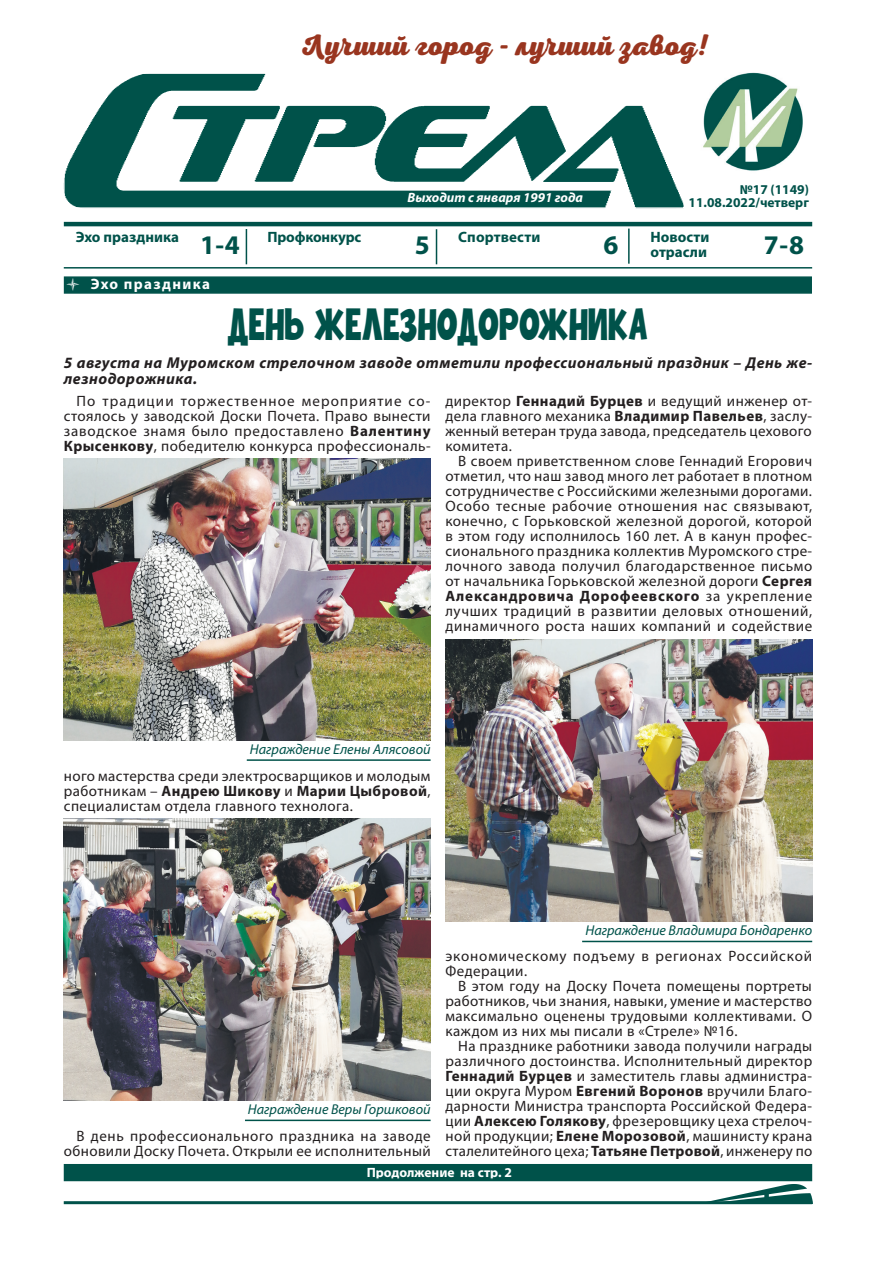
<style>
.page{position:relative;width:893px;height:1263px;background:#fff}
.page>*{position:absolute;margin:0;border:0;box-sizing:border-box;transform-origin:0 0}
.t1{font:45px "Retronome";color:#00524a;scale:.8 1}
.t2{font:800 30px "Nexa Script";color:#99351f;scale:.93 1}
.t3{font:700 27px "Myriad Pro";color:#00524a}
.t4{font:italic 700 15.75px/15.8px "Myriad Pro";letter-spacing:.03em;color:#231f20}
.t5{font:15px/15px "Myriad Pro";letter-spacing:.03em;color:#231f20;text-align:justify}
.t6{font:700 15px/15px "Myriad Pro";color:#00524a;text-align:right}
.t7{font:15px/15px "Myriad Pro";letter-spacing:.055em;color:#231f20}
.t8{font:700 15px "Myriad Pro";letter-spacing:.09em;color:#fff}
.t9{font:italic 14.25px "Myriad Pro";color:#00524a}
.t10{font:700 13.5px/13.5px "Myriad Pro";color:#00524a;text-align:right}
.t11{font:italic 700 13.5px "Myriad Pro";color:#fff}
.t12{font:700 13.5px "Myriad Pro";color:#fff}
.s1{font-size:27px}
.s2{font-weight:700}
</style>
<div class="page">
<div style="left:724px;top:221px;width:89px;height:29px;background:#fff;border:2px solid #fff"></div>
<hr style="left:64px;top:1201px;width:748px;height:3px;background:#00524a">
<img style="left:703px;top:72px;width:100px;height:99px">
<img style="left:66px;top:75px;width:616px;height:131px">
<div style="left:63px;top:72px;width:622px;height:137px;border:2px solid #fff"></div>
<img style="left:698px;top:1184px;width:114px;height:18px">
<hr style="left:64px;top:222px;width:748px;height:4px;background:#00524a">
<hr style="left:64px;top:267px;width:748px;height:2px;background:#00524a">
<hr style="left:246px;top:229px;width:1px;height:35px;background:#00524a">
<hr style="left:436px;top:229px;width:1px;height:35px;background:#00524a">
<hr style="left:628px;top:229px;width:2px;height:35px;background:#00524a">
<div style="left:64px;top:1164px;width:748px;height:17px;background:#00524a"></div>
<div style="left:64px;top:276px;width:748px;height:18px;background:#00524a;border:2px solid #00524a"></div>
<img style="left:64px;top:458px;width:367px;height:282px">
<hr style="left:247px;top:759px;width:184px;height:2px;background:#00524a">
<img style="left:445px;top:640px;width:367px;height:281px">
<hr style="left:582px;top:941px;width:230px;height:1px;background:#00524a">
<img style="left:64px;top:819px;width:367px;height:281px">
<hr style="left:245px;top:1119px;width:186px;height:2px;background:#00524a">
<h2 class="t2" style="left:300px;top:27px;width:441px">Лучший город - лучший завод!</h2>
<p class="t11" style="left:407px;top:188px;width:177px">Выходит с января 1991 года</p>
<p class="t10" style="left:689px;top:182px;width:122px">№17 (1149)<br>11.08.2022/четверг</p>
<p class="t6" style="left:76px;top:229px;width:287px">Эхо праздника <span class="s1">1-4</span> Профконкурс</p>
<p class="t6" style="left:415px;top:229px;width:127px"><span class="s1">5</span> Спортвести</p>
<p class="t6" style="left:603px;top:229px;width:107px"><span class="s1">6</span> Новости отрасли</p>
<h3 class="t3" style="left:764px;top:227px;width:42px">7-8</h3>
<p class="t8" style="left:66px;top:274px;width:146px">● Эхо праздника</p>
<h1 class="t1" style="left:228px;top:300px;width:527px">ДЕНЬ ЖЕЛЕЗНОДОРОЖНИКА</h1>
<p class="t4" style="left:64px;top:355px;width:750px">5 августа на Муромском стрелочном заводе отметили профессиональный праздник – День же&shy;лезнодорожника.</p>
<p class="t5" style="left:64px;top:393px;width:368px;text-indent:13px">По традиции торжественное мероприятие со&shy;стоялось у заводской Доски Почета. Право вынести заводское знамя было предоставлено <span class="s2">Валентину Крысенкову</span>, победителю конкурса профессиональ-</p>
<p class="t5" style="left:445px;top:393px;width:368px">директор <span class="s2">Геннадий Бурцев</span> и ведущий инженер от&shy;дела главного механика <span class="s2">Владимир Павельев</span>, заслу&shy;женный ветеран труда завода, председатель цехового комитета.</p>
<p class="t5" style="left:445px;top:453px;width:369px;text-indent:13px">В своем приветственном слове Геннадий Егорович отметил, что наш завод много лет работает в плотном сотрудничестве с Российскими железными дорогами.<br>Особо тесные рабочие отношения нас связывают, конечно, с Горьковской железной дорогой, которой в этом году исполнилось 160 лет. А в канун профес&shy;сионального праздника коллектив Муромского стре&shy;лочного завода получил благодарственное письмо от начальника Горьковской железной дороги <span class="s2">Сергея Александровича Дорофеевского</span> за укрепление лучших традиций в развитии деловых отношений, динамичного роста наших компаний и содействие</p>
<p class="t9" style="left:250px;top:740px;width:182px">Награждение Елены Алясовой</p>
<p class="t5" style="left:64px;top:768px;width:368px">ного мастерства среди электросварщиков и молодым работникам – <span class="s2">Андрею Шикову</span> и <span class="s2">Марии Цыбровой</span>, специалистам отдела главного технолога.</p>
<p class="t9" style="left:248px;top:1100px;width:184px">Награждение Веры Горшковой</p>
<p class="t5" style="left:64px;top:1128px;width:368px;text-align:right">В день профессионального праздника на заводе обновили Доску Почета. Открыли ее исполнительный</p>
<p class="t9" style="left:585px;top:922px;width:228px">Награждение Владимира Бондаренко</p>
<p class="t7" style="left:445px;top:948px;width:368px">экономическому подъему в регионах Российской<br>Федерации.</p>
<p class="t5" style="left:445px;top:978px;width:368px;text-indent:13px">В этом году на Доску Почета помещены портреты работников, чьи знания, навыки, умение и мастерство максимально оценены трудовыми коллективами. О каждом из них мы писали в «Стреле» №16.</p>
<p class="t5" style="left:445px;top:1038px;width:368px;text-indent:13px">На празднике работники завода получили награды различного достоинства. Исполнительный директор <span class="s2">Геннадий Бурцев</span> и заместитель главы администра&shy;ции округа Муром <span class="s2">Евгений Воронов</span> вручили Благо&shy;дарности Министра транспорта Российской Федера&shy;ции <span class="s2">Алексею Голякову</span>, фрезеровщику цеха стрелоч&shy;ной продукции; <span class="s2">Елене Морозовой</span>, машинисту крана сталелитейного цеха; <span class="s2">Татьяне Петровой</span>, инженеру по</p>
<p class="t12" style="left:367px;top:1163px;width:147px">Продолжение на стр. 2</p>
</div>
